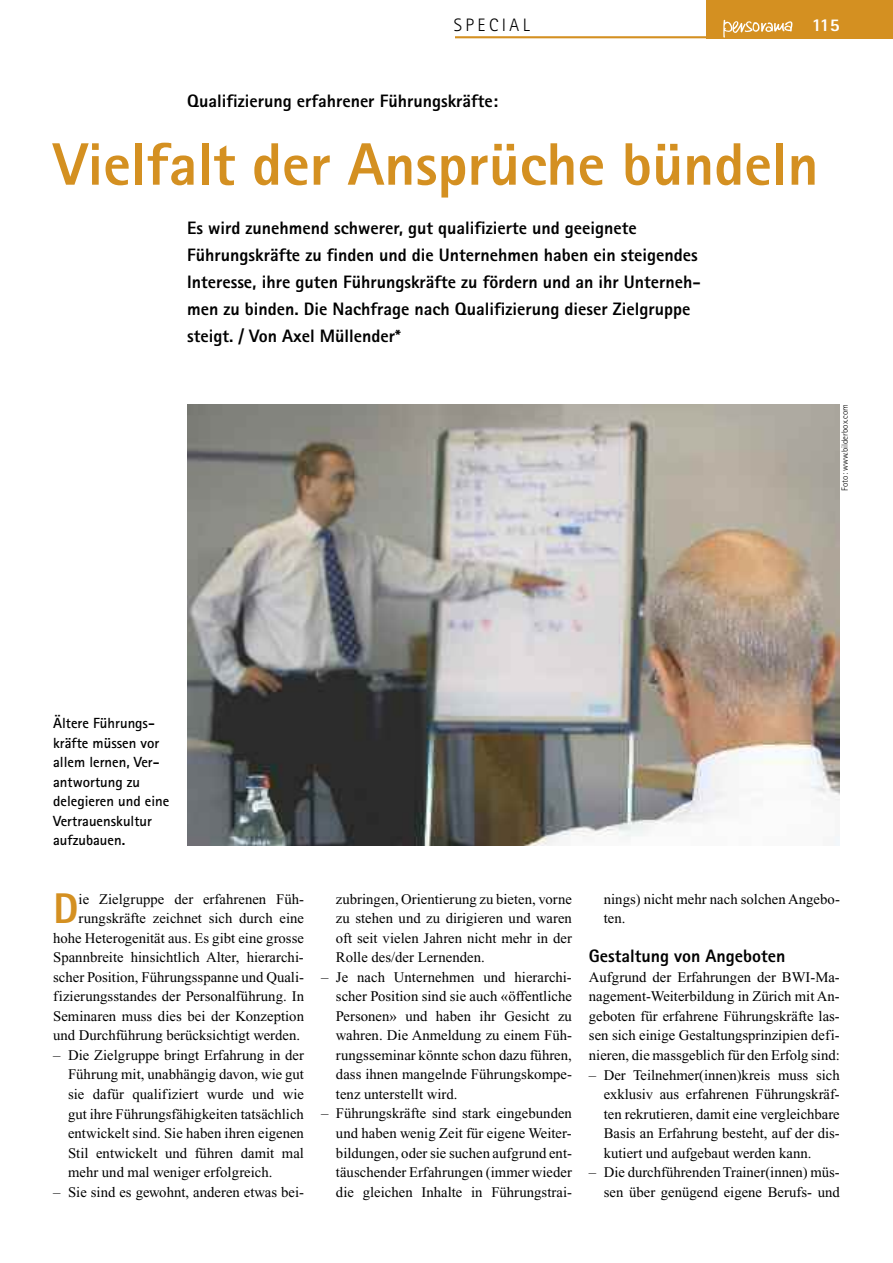
<style>
.page{position:relative;width:893px;height:1263px;background:#fff}
.page>*{position:absolute;margin:0;border:0;box-sizing:border-box;transform-origin:0 0}
.t1{font:800 60px "Rotis Sans Serif";color:#d49021}
.t2{font:800 43.05px "Rotis Sans Serif";color:#d49021}
.t3{font:800 18px/27px "Rotis Sans Serif";color:#000}
.t4{font:300 18px "Rotis Sans Serif";letter-spacing:.19em;color:#000}
.t5{font:800 18px "Rotis Sans Serif";color:#fff}
.t6{font:14.7px/19.5px "Times New Roman";color:#000;text-align:justify}
.t7{font:700 14.7px/19.5px "Rotis Sans Serif";color:#000}
.t8{font:300 9px "Rotis Sans Serif";color:#000}
</style>
<div class="page">
<div style="left:706px;top:0;width:187px;height:38px;background:#d49021"></div>
<hr style="left:455px;top:36px;width:256px;height:2px;background:#d49021">
<svg style="left:723px;top:20px;width:70px;height:18px"></svg>
<img style="left:187px;top:405px;width:653px;height:440px">
<p class="t4" style="left:454px;top:19px;width:78px">SPECIAL</p>
<p class="t5" style="left:812px;top:19px;width:29px">115</p>
<p class="t3" style="left:187px;top:89px;width:313px">Qualifizierung erfahrener Führungskräfte:</p>
<h1 class="t1" style="left:53px;top:143px;width:767px">Vielfalt der Ansprüche bündeln</h1>
<p class="t3" style="left:187px;top:216px;width:515px">Es wird zunehmend schwerer, gut qualifizierte und geeignete Führungskräfte zu finden und die Unternehmen haben ein steigendes Interesse, ihre guten Führungskräfte zu fördern und an ihr Unterneh&shy;men zu binden. Die Nachfrage nach Qualifizierung dieser Zielgruppe steigt. / Von Axel Müllender*</p>
<p class="t8" style="left:842px;top:491px;width:88px;rotate:-90deg">Foto: www.bilderbox.com</p>
<p class="t7" style="left:53px;top:715px;width:118px">Ältere Führungs&shy;kräfte müssen vor allem lernen, Ver&shy;antwortung zu delegieren und eine<br>Vertrauenskultur aufzubauen.</p>
<p class="t6" style="left:53px;top:891px;width:252px;text-align:right">ie Zielgruppe der erfahrenen Füh&shy;rungskräfte zeichnet sich durch eine hohe Heterogenität aus. Es gibt eine grosse Spannbreite hinsichtlich Alter, hierarchi&shy;scher Position, Führungsspanne und Quali&shy;fizierungsstandes der Personalführung. In Seminaren muss dies bei der Konzeption und Durchführung berücksichtigt werden.</p>
<p class="t6" style="left:68px;top:1047px;width:237px;text-indent:-15px">– Die Zielgruppe bringt Erfahrung in der Führung mit, unabhängig davon, wie gut sie dafür qualifiziert wurde und wie gut ihre Führungsfähigkeiten tatsächlich entwickelt sind. Sie haben ihren eigenen Stil entwickelt und führen damit mal mehr und mal weniger erfolgreich.</p>
<p class="t6" style="left:53px;top:1183px;width:252px">– Sie sind es gewohnt, anderen etwas bei-</p>
<h2 class="t2" style="left:53px;top:894px;width:27px">D</h2>
<p class="t6" style="left:336px;top:891px;width:237px">zubringen, Orientierung zu bieten, vorne zu stehen und zu dirigieren und waren oft seit vielen Jahren nicht mehr in der Rolle des/der Lernenden.</p>
<p class="t6" style="left:336px;top:969px;width:238px;text-indent:-15px">– Je nach Unternehmen und hierarchi&shy;scher Position sind sie auch «öffentliche Personen» und haben ihr Gesicht zu wahren. Die Anmeldung zu einem Füh&shy;rungsseminar könnte schon dazu führen, dass ihnen mangelnde Führungskompe&shy;tenz unterstellt wird.</p>
<p class="t6" style="left:336px;top:1105px;width:238px;text-indent:-15px">– Führungskräfte sind stark eingebunden und haben wenig Zeit für eigene Weiter&shy;bildungen, oder sie suchen aufgrund ent&shy;täuschender Erfahrungen (immer wieder die gleichen Inhalte in Führungstrai-</p>
<p class="t6" style="left:604px;top:891px;width:238px">nings) nicht mehr nach solchen Angebo&shy;ten.</p>
<p class="t3" style="left:589px;top:945px;width:198px">Gestaltung von Angeboten</p>
<p class="t6" style="left:589px;top:969px;width:252px">Aufgrund der Erfahrungen der BWI-Ma&shy;nagement-Weiterbildung in Zürich mit An&shy;geboten für erfahrene Führungskräfte las&shy;sen sich einige Gestaltungsprinzipien defi&shy;nieren, die massgeblich für den Erfolg sind:</p>
<p class="t6" style="left:604px;top:1066px;width:237px;text-indent:-15px">– Der Teilnehmer(innen)kreis muss sich exklusiv aus erfahrenen Führungskräf&shy;ten rekrutieren, damit eine vergleichbare Basis an Erfahrung besteht, auf der dis&shy;kutiert und aufgebaut werden kann.</p>
<p class="t6" style="left:589px;top:1164px;width:252px;text-align:right">– Die durchführendenTrainer(innen) müs&shy;sen über genügend eigene Berufs- und</p>
</div>
